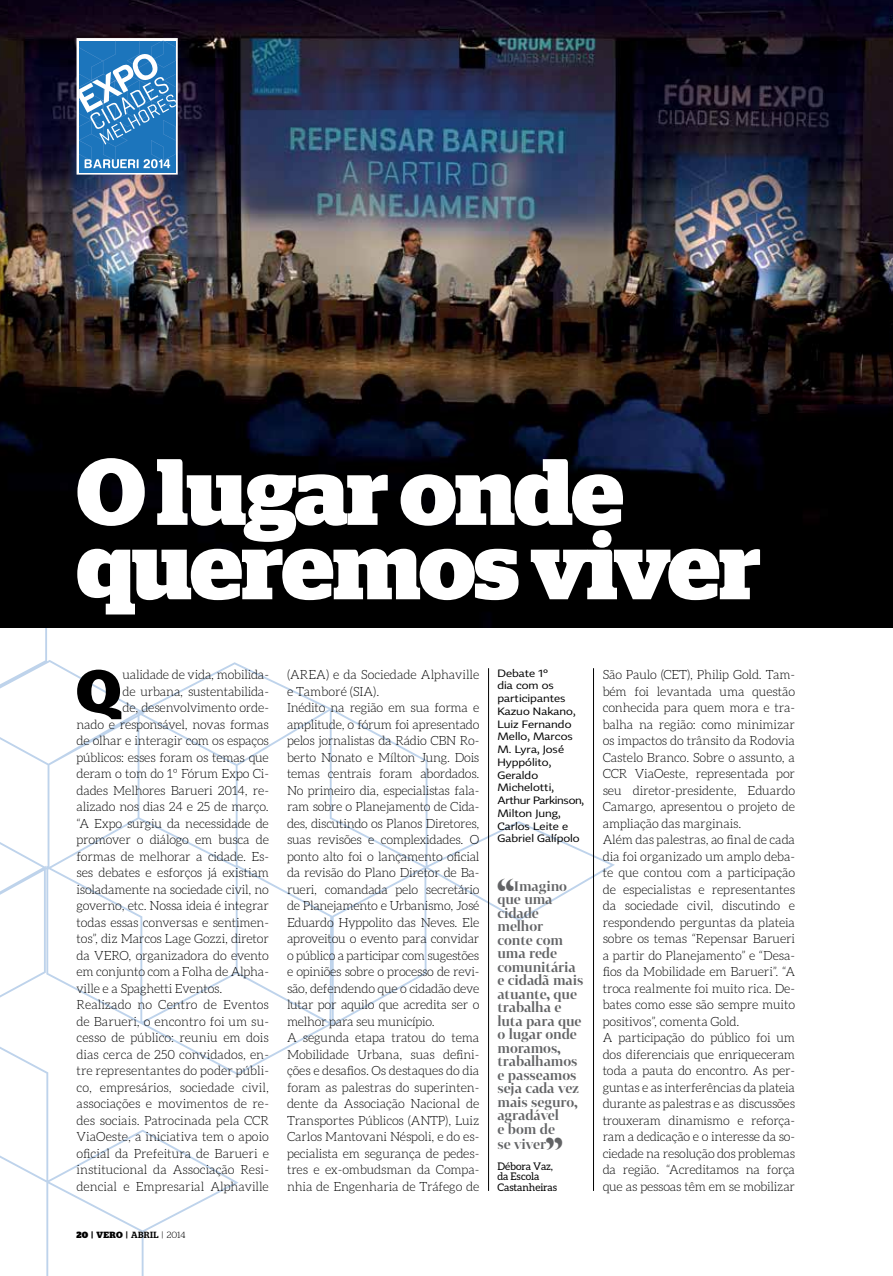
<style>
.page{position:relative;width:893px;height:1276px;background:#fff}
.page>*{position:absolute;margin:0;border:0;box-sizing:border-box;transform-origin:0 0}
.t1{font:700 93.9px/74.4px "Stag";letter-spacing:-.015em;color:#fff}
.t2{font:700 59.85px "Stag";color:#000}
.t3{font:700 36px "Tabac G1";color:#636466}
.t4{font:700 13.5px/13.5px "Tabac G1";letter-spacing:-.01em;color:#636466}
.t5{font:300 12.75px/16.5px "Aleo";letter-spacing:-.015em;color:#000}
.t6{font:10.5px/12.8px "Tabac Sans";color:#000;scale:1.13 1}
.t7{font:10.5px/10.5px "Aleo";letter-spacing:-.01em;color:#000}
.t8{font:500 9px "Stag";letter-spacing:.04em;color:#000}
.s1{font-weight:900}
.s2{font-weight:700}
.s3{font-weight:600}
.s4{font-weight:300}
</style>
<div class="page">
<svg style="left:0;top:627px;width:615px;height:649px"></svg>
<img style="left:0;top:0;width:893px;height:627px">
<hr style="left:488px;top:668px;width:1px;height:523px;background:#000">
<hr style="left:593px;top:668px;width:1px;height:523px;background:#000">
<div style="left:77px;top:38px;width:101px;height:137px;border:3px solid #fff"></div>
<div style="left:79px;top:41px;width:97px;height:131px;background:linear-gradient(to right,#1c75bc,#1c75bc)"></div>
<svg style="left:79px;top:41px;width:97px;height:127px;background:#458ec8"></svg>
<h1 class="t1" style="left:77px;top:455px;width:686px">O lugar onde queremos viver</h1>
<h2 class="t2" style="left:77px;top:656px;width:46px">Q</h2>
<p class="t5" style="left:122px;top:666px;width:148px">ualidade de vida, mobilida-</p>
<p class="t5" style="left:122px;top:683px;width:148px">de urbana, sustentabilida-</p>
<p class="t5" style="left:122px;top:699px;width:148px">de, desenvolvimento orde-</p>
<p class="t5" style="left:77px;top:716px;width:194px">nado e responsável, novas formas</p>
<p class="t5" style="left:77px;top:732px;width:194px">de olhar e interagir com os espaços</p>
<p class="t5" style="left:77px;top:749px;width:194px">públicos: esses foram os temas que</p>
<p class="t5" style="left:77px;top:765px;width:194px">deram o tom do 1º Fórum Expo Ci-</p>
<p class="t5" style="left:77px;top:782px;width:194px">dades Melhores Barueri 2014, re-</p>
<p class="t5" style="left:77px;top:798px;width:194px">alizado nos dias 24 e 25 de março.</p>
<p class="t5" style="left:77px;top:815px;width:194px">“A Expo surgiu da necessidade de</p>
<p class="t5" style="left:77px;top:831px;width:194px">promover o diálogo em busca de</p>
<p class="t5" style="left:77px;top:848px;width:194px">formas de melhorar a cidade. Es-</p>
<p class="t5" style="left:77px;top:864px;width:194px">ses debates e esforços já existiam</p>
<p class="t5" style="left:77px;top:881px;width:194px">isoladamente na sociedade civil, no</p>
<p class="t5" style="left:77px;top:897px;width:194px">governo, etc. Nossa ideia é integrar</p>
<p class="t5" style="left:77px;top:914px;width:194px">todas essas conversas e sentimen-</p>
<p class="t5" style="left:77px;top:930px;width:194px">tos”, diz Marcos Lage Gozzi, diretor</p>
<p class="t5" style="left:77px;top:947px;width:194px">da VERO, organizadora do evento</p>
<p class="t5" style="left:77px;top:963px;width:194px">em conjunto com a Folha de Alpha-</p>
<p class="t5" style="left:77px;top:980px;width:147px">ville e a Spaghetti Eventos.</p>
<p class="t5" style="left:77px;top:996px;width:194px">Realizado no Centro de Eventos</p>
<p class="t5" style="left:77px;top:1013px;width:194px">de Barueri, o encontro foi um su-</p>
<p class="t5" style="left:77px;top:1029px;width:194px">cesso de público: reuniu em dois</p>
<p class="t5" style="left:77px;top:1046px;width:194px">dias cerca de 250 convidados, en-</p>
<p class="t5" style="left:77px;top:1062px;width:194px">tre representantes do poder públi-</p>
<p class="t5" style="left:77px;top:1079px;width:194px">co, empresários, sociedade civil,</p>
<p class="t5" style="left:77px;top:1095px;width:194px">associações e movimentos de re-</p>
<p class="t5" style="left:77px;top:1112px;width:194px">des sociais. Patrocinada pela CCR</p>
<p class="t5" style="left:77px;top:1128px;width:194px">ViaOeste, a iniciativa tem o apoio</p>
<p class="t5" style="left:77px;top:1145px;width:194px">oficial da Prefeitura de Barueri e</p>
<p class="t5" style="left:77px;top:1161px;width:194px">institucional da Associação Resi-</p>
<p class="t5" style="left:77px;top:1178px;width:194px">dencial e Empresarial Alphaville</p>
<p class="t8" style="left:77px;top:1229px;width:110px"><span class="s1">20</span> <span class="s2">|</span> <span class="s2">vero</span> <span class="s3">|</span> abril <span class="s4">|</span> <span class="s4">2014</span></p>
<p class="t6" style="left:497px;top:666px;width:78px">Debate 1º<br>dia com os participantes<br>Kazuo Nakano,<br>Luiz Fernando<br>Mello, Marcos<br>M. Lyra, José<br>Hyppólito,<br>Geraldo<br>Michelotti,<br>Arthur Parkinson,<br>Milton Jung,<br>Carlos Leite e<br>Gabriel Galípolo</p>
<p class="t5" style="left:287px;top:666px;width:194px">(AREA) e da Sociedade Alphaville e Tamboré (SIA).<br>Inédito na região em sua forma e amplitude, o fórum foi apresentado pelos jornalistas da Rádio CBN Ro&shy;berto Nonato e Mílton Jung. Dois temas centrais foram abordados.<br>No primeiro dia, especialistas fala&shy;ram sobre o Planejamento de Cida&shy;des, discutindo os Planos Diretores, suas revisões e complexidades. O ponto alto foi o lançamento oficial da revisão do Plano Diretor de Ba&shy;rueri, comandada pelo secretário de Planejamento e Urbanismo, José Eduardo Hyppolito das Neves. Ele aproveitou o evento para convidar o público a participar com sugestões e opiniões sobre o processo de revi&shy;são, defendendo que o cidadão deve lutar por aquilo que acredita ser o melhor para seu município.<br>A segunda etapa tratou do tema Mobilidade Urbana, suas defini&shy;ções e desafios. Os destaques do dia foram as palestras do superinten&shy;dente da Associação Nacional de Transportes Públicos (ANTP), Luiz Carlos Mantovani Néspoli, e do es&shy;pecialista em segurança de pedes&shy;tres e ex-ombudsman da Compa&shy;nhia de Engenharia de Tráfego de</p>
<p class="t5" style="left:603px;top:666px;width:194px">São Paulo (CET), Philip Gold. Tam&shy;bém foi levantada uma questão conhecida para quem mora e tra&shy;balha na região: como minimizar os impactos do trânsito da Rodovia Castelo Branco. Sobre o assunto, a CCR ViaOeste, representada por seu diretor-presidente, Eduardo Camargo, apresentou o projeto de ampliação das marginais.<br>Além das palestras, ao final de cada dia foi organizado um amplo deba&shy;te que contou com a participação de especialistas e representantes da sociedade civil, discutindo e respondendo perguntas da plateia sobre os temas “Repensar Barueri a partir do Planejamento” e “Desa&shy;fios da Mobilidade em Barueri”. “A troca realmente foi muito rica. De&shy;bates como esse são sempre muito positivos”, comenta Gold.<br>A participação do público foi um dos diferenciais que enriqueceram toda a pauta do encontro. As per&shy;guntas e as interferências da plateia durante as palestras e as discussões trouxeram dinamismo e reforça&shy;ram a dedicação e o interesse da so&shy;ciedade na resolução dos problemas da região. “Acreditamos na força que as pessoas têm em se mobilizar</p>
<h3 class="t3" style="left:497px;top:867px;width:18px">“</h3>
<p class="t4" style="left:497px;top:878px;width:87px;text-indent:16px">Imagino que uma cidade melhor<br>conte com uma rede comunitária e cidadã mais atuante, que trabalha e luta para que o lugar onde moramos, trabalhamos e passeamos seja cada vez mais seguro, agradável<br>e bom de</p>
<p class="t4" style="left:497px;top:1136px;width:50px">se viver</p>
<p class="t7" style="left:497px;top:1160px;width:57px">Débora Vaz,</p>
<h3 class="t3" style="left:546px;top:1127px;width:18px">”</h3>
<p class="t7" style="left:497px;top:1171px;width:61px">da Escola<br>Castanheiras</p>
</div>
